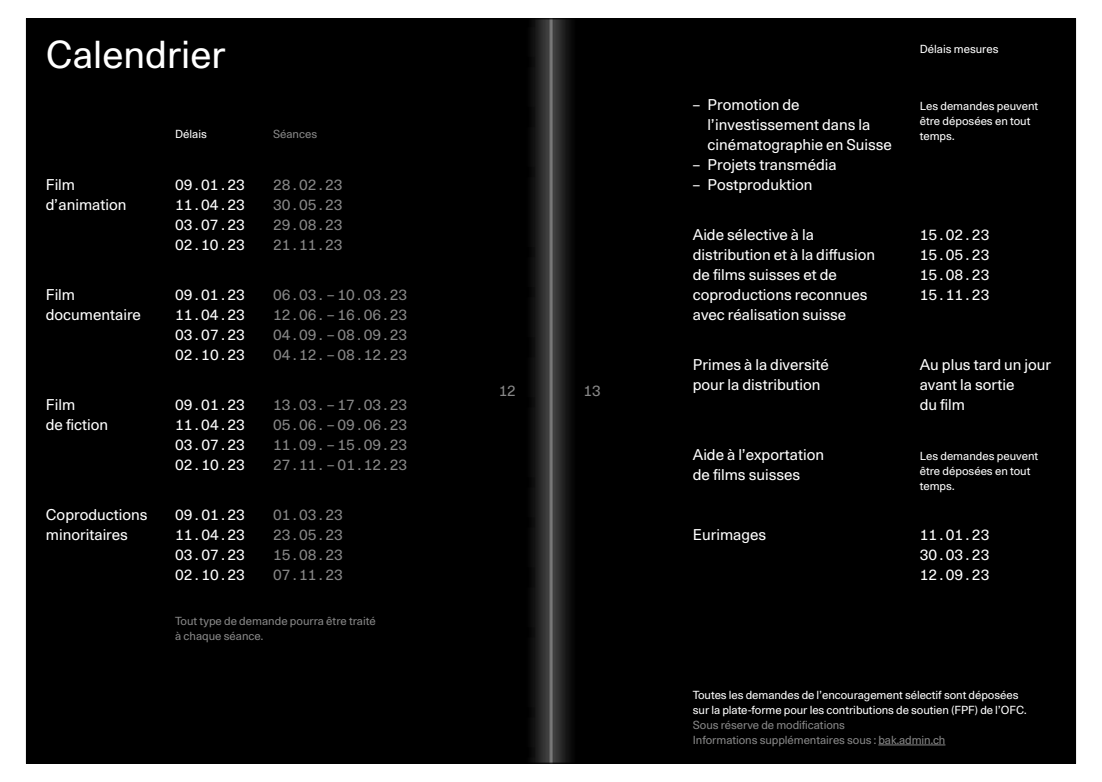
<style>
.page{position:relative;width:1102px;height:782px;background:#fff}
.page>*{position:absolute;margin:0;border:0;box-sizing:border-box;transform-origin:0 0}
.t1{font:37.5px "Unica 77 LL";color:#fff}
.t2{font:15px/20px "Unica 77 LL";color:#fff}
.t3{font:15px "Unica 77 LL";color:#878787}
.t4{font:11.25px/15px "Unica 77 LL";letter-spacing:-.005em;color:#fff}
.t5{font:11.25px/15px "Unica 77 LL";letter-spacing:-.005em;color:#878787}
</style>
<div class="page">
<div style="left:28px;top:21px;width:1045px;height:740px;background:#000"></div>
<hr style="left:878px;top:744px;width:67px;height:1px;background:#878787">
<h1 class="t1" style="left:46px;top:28px;width:181px">Calendrier</h1>
<p class="t4" style="left:175px;top:126px;width:33px">Délais</p>
<p class="t5" style="left:273px;top:126px;width:46px">Séances</p>
<p class="t2" style="left:46px;top:173px;width:82px">Film d’animation</p>
<p class="t2" style="left:175px;top:173px;width:71px">09.01.23</p>
<p class="t3" style="left:273px;top:173px;width:71px">28.02.23</p>
<p class="t2" style="left:175px;top:193px;width:71px">11.04.23</p>
<p class="t3" style="left:273px;top:193px;width:71px">30.05.23</p>
<p class="t2" style="left:175px;top:213px;width:71px">03.07.23</p>
<p class="t3" style="left:273px;top:213px;width:71px">29.08.23</p>
<p class="t2" style="left:175px;top:233px;width:71px">02.10.23</p>
<p class="t3" style="left:273px;top:233px;width:71px">21.11.23</p>
<p class="t2" style="left:46px;top:283px;width:97px">Film documentaire</p>
<p class="t2" style="left:175px;top:283px;width:71px">09.01.23</p>
<p class="t3" style="left:273px;top:283px;width:136px">06.03.– 10.03.23</p>
<p class="t2" style="left:175px;top:303px;width:71px">11.04.23</p>
<p class="t3" style="left:273px;top:303px;width:136px">12.06.– 16.06.23</p>
<p class="t2" style="left:175px;top:323px;width:71px">03.07.23</p>
<p class="t3" style="left:273px;top:323px;width:136px">04.09.– 08.09.23</p>
<p class="t2" style="left:175px;top:343px;width:71px">02.10.23</p>
<p class="t3" style="left:273px;top:343px;width:136px">04.12.– 08.12.23</p>
<p class="t2" style="left:46px;top:393px;width:64px">Film<br>de fiction</p>
<p class="t2" style="left:175px;top:393px;width:71px">09.01.23</p>
<p class="t3" style="left:273px;top:393px;width:136px">13.03.– 17.03.23</p>
<p class="t2" style="left:175px;top:413px;width:71px">11.04.23</p>
<p class="t3" style="left:273px;top:413px;width:136px">05.06.– 09.06.23</p>
<p class="t2" style="left:175px;top:433px;width:71px">03.07.23</p>
<p class="t3" style="left:273px;top:433px;width:136px">11.09.– 15.09.23</p>
<p class="t2" style="left:175px;top:453px;width:71px">02.10.23</p>
<p class="t3" style="left:273px;top:453px;width:136px">27.11.– 01.12.23</p>
<p class="t2" style="left:46px;top:503px;width:103px">Coproductions minoritaires</p>
<p class="t2" style="left:175px;top:503px;width:71px">09.01.23</p>
<p class="t3" style="left:273px;top:503px;width:71px">01.03.23</p>
<p class="t2" style="left:175px;top:523px;width:71px">11.04.23</p>
<p class="t3" style="left:273px;top:523px;width:71px">23.05.23</p>
<p class="t2" style="left:175px;top:543px;width:71px">03.07.23</p>
<p class="t3" style="left:273px;top:543px;width:71px">15.08.23</p>
<p class="t2" style="left:175px;top:563px;width:71px">02.10.23</p>
<p class="t3" style="left:273px;top:563px;width:71px">07.11.23</p>
<p class="t5" style="left:175px;top:612px;width:202px">Tout type de demande pourra être traité à chaque séance.</p>
<p class="t3" style="left:499px;top:380px;width:18px">12</p>
<p class="t3" style="left:583px;top:380px;width:19px">13</p>
<p class="t2" style="left:707px;top:93px;width:186px;text-indent:-15px">– Promotion de l’investissement dans la cinématographie en Suisse</p>
<p class="t2" style="left:692px;top:153px;width:145px">– Projets transmédia</p>
<p class="t2" style="left:692px;top:173px;width:121px">– Postproduktion</p>
<p class="t4" style="left:919px;top:41px;width:80px">Délais mesures</p>
<p class="t4" style="left:919px;top:97px;width:120px">Les demandes peuvent être déposées en tout temps.</p>
<p class="t2" style="left:692px;top:223px;width:184px">Aide sélective à la distribution et à la diffusion de films suisses et de coproductions reconnues avec réalisation suisse</p>
<p class="t2" style="left:919px;top:223px;width:71px;text-align:justify">15.02.23<br>15.05.23<br>15.08.23<br>15.11.23</p>
<p class="t2" style="left:692px;top:353px;width:137px">Primes à la diversité pour la distribution</p>
<p class="t2" style="left:919px;top:353px;width:133px">Au plus tard un jour avant la sortie<br>du film</p>
<p class="t2" style="left:692px;top:443px;width:133px">Aide à l’exportation de films suisses</p>
<p class="t4" style="left:919px;top:447px;width:120px">Les demandes peuvent être déposées en tout temps.</p>
<p class="t2" style="left:692px;top:523px;width:75px">Eurimages</p>
<p class="t2" style="left:919px;top:523px;width:71px;text-align:justify">11.01.23<br>30.03.23<br>12.09.23</p>
<p class="t4" style="left:692px;top:686px;width:335px">Toutes les demandes de l’encouragement sélectif sont déposées sur la plate-forme pour les contributions de soutien (FPF) de l’OFC.</p>
<p class="t5" style="left:692px;top:716px;width:254px">Sous réserve de modifications<br>Informations supplémentaires sous : bak.admin.ch</p>
</div>
